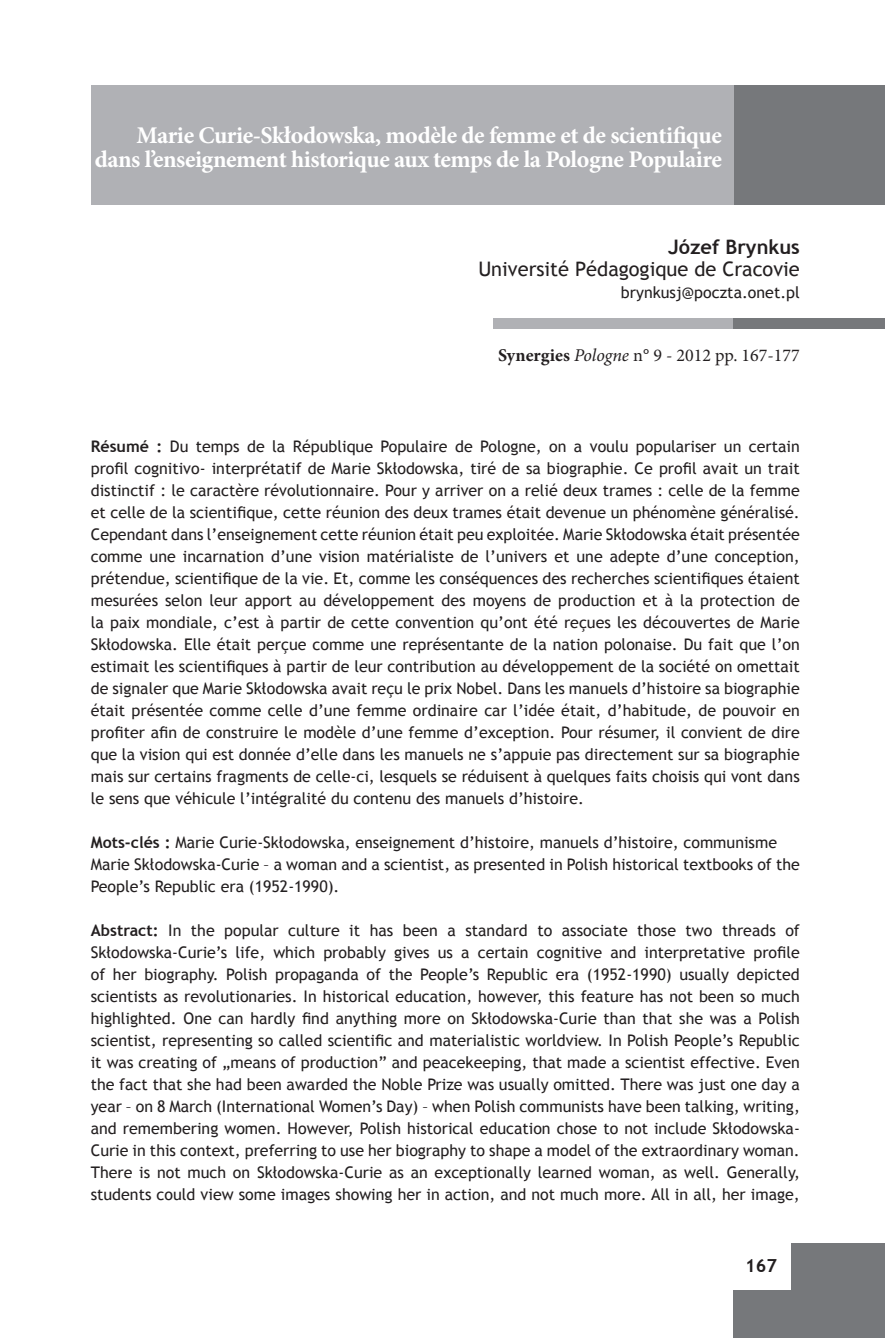
<style>
.page{position:relative;width:885px;height:1338px;background:#fff}
.page>*{position:absolute;margin:0;border:0;box-sizing:border-box;transform-origin:0 0}
.t1{font:700 24px/24px "Minion Pro";letter-spacing:-.02em;color:#fff;text-align:right}
.t2{font:20px "Trebuchet MS";color:#231f20}
.t3{font:700 20px "Trebuchet MS";color:#231f20}
.t4{font:18px "Minion Pro";color:#231f20}
.t5{font:700 18px "Trebuchet MS";color:#231f20}
.t6{font:16px/22px "Trebuchet MS";color:#231f20;text-align:justify}
.s1{font-weight:700}
.s2{font-style:italic}
</style>
<div class="page">
<div style="left:733px;top:1243px;width:151px;height:95px;background:#76787b"></div>
<div style="left:731px;top:1242px;width:59px;height:48px;background:#fff"></div>
<div style="left:493px;top:318px;width:242px;height:11px;background:#b0b1b5"></div>
<div style="left:730px;top:85px;width:154px;height:119px;background:#76787b"></div>
<div style="left:733px;top:318px;width:151px;height:11px;background:#76787b"></div>
<div style="left:91px;top:85px;width:642px;height:120px;background:#b0b1b5"></div>
<h1 class="t1" style="left:95px;top:123px;width:628px">Marie Curie-Skłodowska, modèle de femme et de scientifique dans l’enseignement historique aux temps de la Pologne Populaire</h1>
<p class="t3" style="left:668px;top:234px;width:133px">Józef Brynkus</p>
<p class="t2" style="left:478px;top:257px;width:323px">Université Pédagogique de Cracovie</p>
<p class="t6" style="left:621px;top:281px;width:180px">brynkusj@poczta.onet.pl</p>
<p class="t4" style="left:498px;top:343px;width:303px"><span class="s1">Synergies</span> <span class="s2">Pologne</span> n° 9 - 2012 pp. 167-177</p>
<p class="t6" style="left:91px;top:435px;width:710px"><span class="s1">Résumé :</span> Du temps de la République Populaire de Pologne, on a voulu populariser un certain profil cognitivo- interprétatif de Marie Skłodowska, tiré de sa biographie. Ce profil avait un trait distinctif : le caractère révolutionnaire. Pour y arriver on a relié deux trames : celle de la femme et celle de la scientifique, cette réunion des deux trames était devenue un phénomène généralisé.<br>Cependant dans l’enseignement cette réunion était peu exploitée. Marie Skłodowska était présentée comme une incarnation d’une vision matérialiste de l’univers et une adepte d’une conception, prétendue, scientifique de la vie. Et, comme les conséquences des recherches scientifiques étaient mesurées selon leur apport au développement des moyens de production et à la protection de la paix mondiale, c’est à partir de cette convention qu’ont été reçues les découvertes de Marie Skłodowska. Elle était perçue comme une représentante de la nation polonaise. Du fait que l’on estimait les scientifiques à partir de leur contribution au développement de la société on omettait de signaler que Marie Skłodowska avait reçu le prix Nobel. Dans les manuels d’histoire sa biographie était présentée comme celle d’une femme ordinaire car l’idée était, d’habitude, de pouvoir en profiter afin de construire le modèle d’une femme d’exception. Pour résumer, il convient de dire que la vision qui est donnée d’elle dans les manuels ne s’appuie pas directement sur sa biographie mais sur certains fragments de celle-ci, lesquels se réduisent à quelques faits choisis qui vont dans le sens que véhicule l’intégralité du contenu des manuels d’histoire.</p>
<p class="t6" style="left:91px;top:831px;width:710px;text-align:left"><span class="s1">Mots-clés :</span> Marie Curie-Skłodowska, enseignement d’histoire, manuels d’histoire, communisme<br>Marie Skłodowska-Curie – a woman and a scientist, as presented in Polish historical textbooks of the<br>People’s Republic era (1952-1990).</p>
<p class="t6" style="left:91px;top:919px;width:710px"><span class="s1">Abstract:</span> In the popular culture it has been a standard to associate those two threads of Skłodowska-Curie’s life, which probably gives us a certain cognitive and interpretative profile of her biography. Polish propaganda of the People’s Republic era (1952-1990) usually depicted scientists as revolutionaries. In historical education, however, this feature has not been so much highlighted. One can hardly find anything more on Skłodowska-Curie than that she was a Polish scientist, representing so called scientific and materialistic worldview. In Polish People’s Republic it was creating of „means of production” and peacekeeping, that made a scientist effective. Even the fact that she had been awarded the Noble Prize was usually omitted. There was just one day a year – on 8 March (International Women’s Day) – when Polish communists have been talking, writing, and remembering women. However, Polish historical education chose to not include Skłodowska-Curie in this context, preferring to use her biography to shape a model of the extraordinary woman.<br>There is not much on Skłodowska-Curie as an exceptionally learned woman, as well. Generally, students could view some images showing her in action, and not much more. All in all, her image,</p>
<p class="t5" style="left:745px;top:1255px;width:33px">167</p>
</div>
